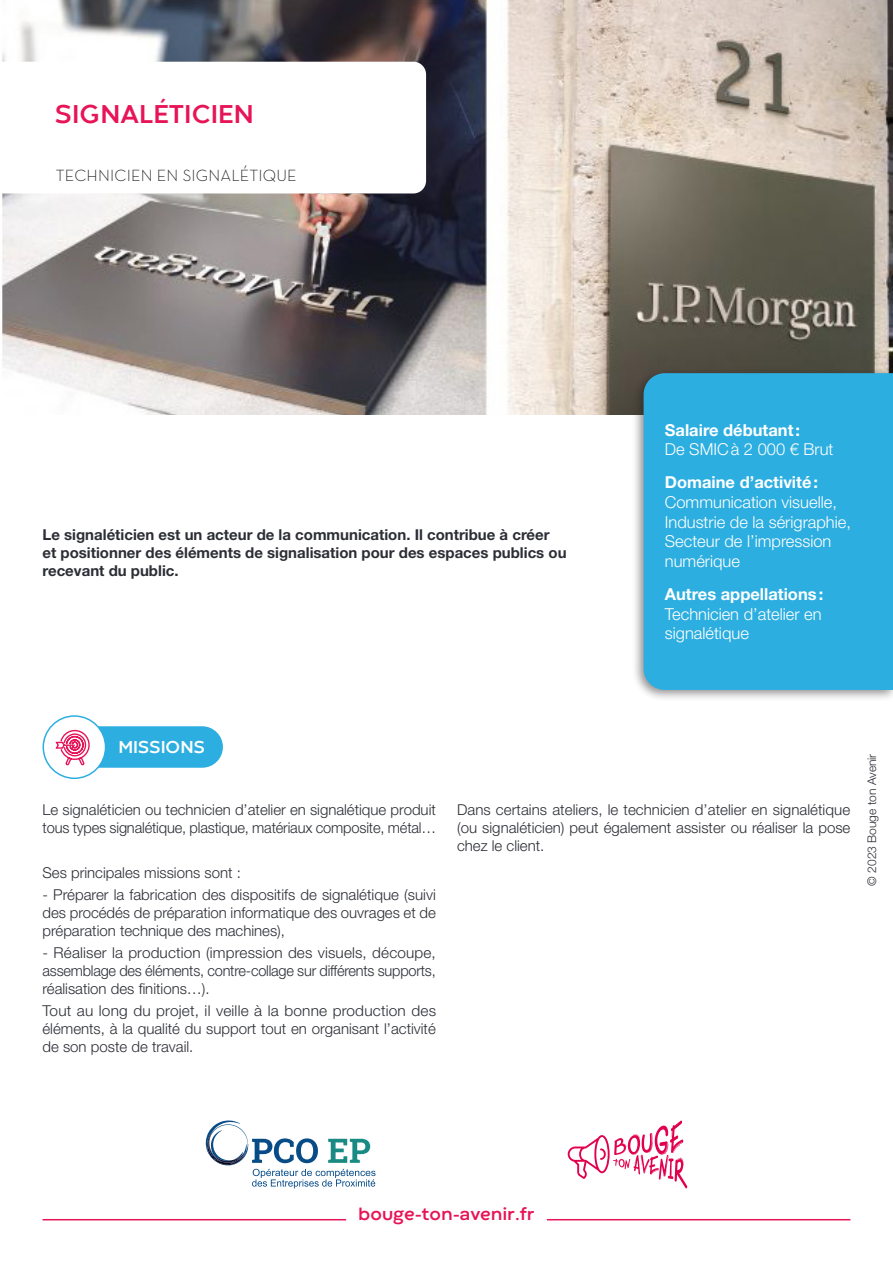
<style>
.page{position:relative;width:893px;height:1263px;background:#fff}
.page>*{position:absolute;margin:0;border:0;box-sizing:border-box;transform-origin:0 0}
.t1{font:700 27px "Codec Warm";color:#e71457}
.t2{font:700 18px "Codec Warm";color:#e71457}
.t3{font:700 18px "Codec Warm";color:#fff}
.t4{font:300 16.5px/19.8px "Helvetica Neue LT Std";color:#fff}
.t5{font:700 16.5px/19.8px "Helvetica Neue LT Std";color:#fff}
.t6{font:300 16.5px "Neutra Text";letter-spacing:.01em;color:#231f20}
.texte_courant{font:300 15px/18px "Helvetica Neue LT Std";color:#2c2e35;text-align:justify}
.chapo{font:700 15px/18px "Helvetica Neue LT Std";color:#2c2e35}
.t7{font:300 12px "Helvetica Neue LT Std";color:#2c2e35}
.s1{font-weight:300}
.s2{font-weight:700}
</style>
<div class="page">
<hr style="left:43px;top:1219px;width:303px;height:1px;background:#e71457">
<hr style="left:547px;top:1219px;width:303px;height:1px;background:#e71457">
<svg style="left:206px;top:1120px;width:170px;height:68px"></svg>
<svg style="left:568px;top:1120px;width:119px;height:68px"></svg>
<img style="left:2px;top:0;width:891px;height:415px">
<div style="left:43px;top:726px;width:180px;height:42px;background:#2daee0;border-radius:21px"></div>
<div style="left:43px;top:716px;width:63px;height:62px;background:#fff;border-radius:50%"></div>
<div style="left:43px;top:715px;width:63px;height:64px;border:2px solid #2daee0;border-radius:50%"></div>
<svg style="left:55px;top:729px;width:35px;height:37px"></svg>
<svg style="left:2px;top:62px;width:424px;height:131px"></svg>
<div style="left:632px;top:367px;width:261px;height:335px;background:#231f20;opacity:.5"></div>
<div style="left:644px;top:373px;width:249px;height:317px;background:#2daee0"></div>
<p class="t1" style="left:55px;top:97px;width:200px">SIGNALÉTICIEN</p>
<p class="t6" style="left:56px;top:166px;width:243px">TECHNICIEN EN SIGNALÉTIQUE</p>
<p class="chapo" style="left:43px;top:525px;width:526px">Le signaléticien est un acteur de la communication. Il contribue à créer et positionner des éléments de signalisation pour des espaces publics ou recevant du public.</p>
<p class="t5" style="left:665px;top:419px;width:170px">Salaire débutant:<br><span class="s1">De SMICà 2 000 € Brut</span></p>
<p class="t4" style="left:665px;top:472px;width:188px"><span class="s2">Domaine d’activité:<br></span>Communication visuelle,<br>Industrie de la sérigraphie,<br>Secteur de l’impression numérique</p>
<p class="t4" style="left:665px;top:584px;width:160px;text-align:justify"><span class="s2">Autres appellations:<br></span>Technicien d’atelier en signalétique</p>
<p class="t3" style="left:118px;top:736px;width:88px">MISSIONS</p>
<p class="texte_courant" style="left:43px;top:800px;width:395px">Le signaléticien ou technicien d’atelier en signalétique produit tous types signalétique, plastique, matériaux composite, métal…</p>
<p class="texte_courant" style="left:43px;top:863px;width:200px">Ses principales missions sont :</p>
<p class="texte_courant" style="left:43px;top:885px;width:395px">- Préparer la fabrication des dispositifs de signalétique (suivi des procédés de préparation informatique des ouvrages et de préparation technique des machines),</p>
<p class="texte_courant" style="left:43px;top:943px;width:395px">- Réaliser la production (impression des visuels, découpe, assemblage des éléments, contre-collage sur différents supports, réalisation des finitions…).</p>
<p class="texte_courant" style="left:43px;top:1002px;width:395px">Tout au long du projet, il veille à la bonne production des éléments, à la qualité du support tout en organisant l’activité de son poste de travail.</p>
<p class="texte_courant" style="left:457px;top:800px;width:395px">Dans certains ateliers, le technicien d’atelier en signalétique (ou signaléticien) peut également assister ou réaliser la pose chez le client.</p>
<p class="t7" style="left:864px;top:886px;width:133px;rotate:-90deg">© 2023 Bouge ton Avenir</p>
<p class="t2" style="left:358px;top:1203px;width:178px">bouge-ton-avenir.fr</p>
</div>
